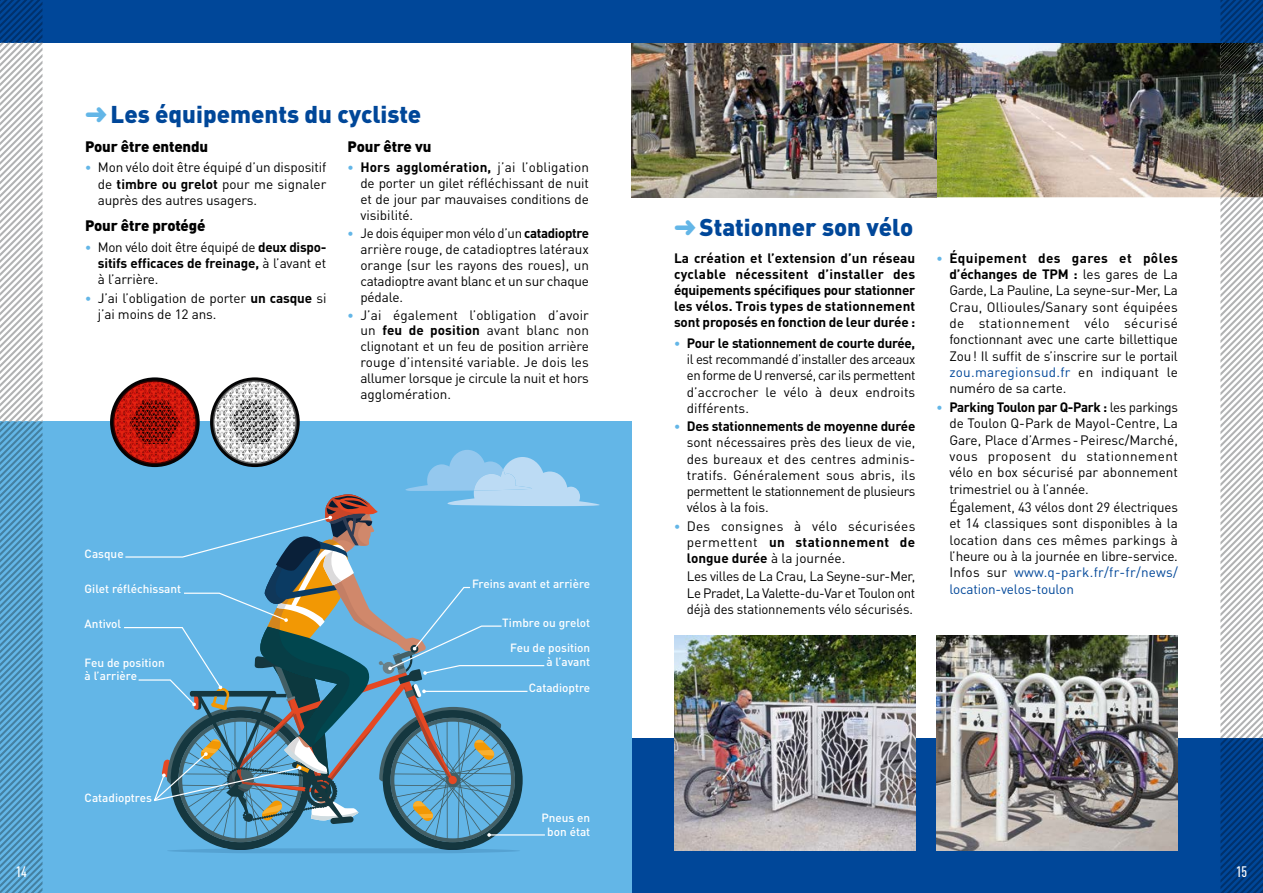
<style>
.page{position:relative;width:1263px;height:893px;background:#fff}
.page>*{position:absolute;margin:0;border:0;box-sizing:border-box;transform-origin:0 0}
.t1{font:900 24px "DIN Pro";color:#004799}
.t2{font:900 15px "DIN Pro";letter-spacing:-.01em;color:#000}
.t3{font:500 condensed 15px "DIN Pro";color:#fff}
.t4{font:13.5px/16.2px "DIN Pro";letter-spacing:-.01em;color:#000;text-align:justify}
.t5{font:700 13.5px/16.2px "DIN Pro";letter-spacing:-.01em;color:#000;text-align:justify}
.t6{font:500 11.85px/14.1px "DIN Pro";color:#fff;text-align:center}
.s1{font-weight:700;font-size:12.75px;color:#63b6e7}
.s2{font-weight:700}
.s3{color:#004799}
</style>
<div class="page">
<div style="left:631px;top:738px;width:632px;height:155px;background:#004799"></div>
<img style="left:674px;top:635px;width:241px;height:215px">
<div style="left:0;top:422px;width:631px;height:471px;background:#63b6e7"></div>
<img style="left:631px;top:43px;width:589px;height:154px">
<img style="left:936px;top:635px;width:242px;height:215px">
<svg style="left:110px;top:377px;width:90px;height:90px"></svg>
<svg style="left:114px;top:382px;width:486px;height:471px"></svg>
<div style="left:0;top:0;width:631px;height:43px;background:#004799"></div>
<div style="left:631px;top:0;width:632px;height:43px;background:#004799"></div>
<svg style="left:0;top:0;width:43px;height:893px"></svg>
<img style="left:1220px;top:56px;width:43px;height:131px">
<svg style="left:1220px;top:0;width:43px;height:55px"></svg>
<img style="left:1226px;top:173px;width:13px;height:14px">
<img style="left:1239px;top:173px;width:24px;height:14px">
<img style="left:1246px;top:180px;width:17px;height:7px">
<img style="left:1220px;top:82px;width:43px;height:91px">
<svg style="left:1220px;top:187px;width:43px;height:706px"></svg>
<h1 class="t1" style="left:111px;top:94px;width:312px">Les équipements du cycliste</h1>
<p class="t2" style="left:85px;top:134px;width:125px">Pour être entendu</p>
<p class="t4" style="left:98px;top:158px;width:230px;text-indent:-13px"><span class="s1">•</span> Mon vélo doit être équipé d’un dispositif de <span class="s2">timbre ou grelot</span> pour me signaler auprès des autres usagers.</p>
<p class="t2" style="left:85px;top:213px;width:122px">Pour être protégé</p>
<p class="t4" style="left:98px;top:238px;width:230px;text-indent:-13px"><span class="s1">•</span> Mon vélo doit être équipé de <span class="s2">deux dispo&shy;sitifs efficaces de freinage,</span> à l’avant et à l’arrière.</p>
<p class="t4" style="left:98px;top:288px;width:230px;text-indent:-13px"><span class="s1">•</span> J’ai l’obligation de porter <span class="s2">un casque</span> si j’ai moins de 12 ans.</p>
<p class="t2" style="left:348px;top:134px;width:85px">Pour être vu</p>
<p class="t4" style="left:360px;top:158px;width:230px;text-indent:-13px"><span class="s1">•</span> <span class="s2">Hors agglomération,</span> j’ai l’obligation de porter un gilet réfléchissant de nuit et de jour par mauvaises conditions de visibilité.</p>
<p class="t4" style="left:360px;top:224px;width:230px;text-indent:-13px"><span class="s1">•</span> Je dois équiper mon vélo d’un <span class="s2">catadioptre </span>arrière rouge, de catadioptres latéraux orange (sur les rayons des roues), un catadioptre avant blanc et un sur chaque pédale.</p>
<p class="t4" style="left:360px;top:305px;width:230px;text-indent:-13px"><span class="s1">•</span> J’ai également l’obligation d’avoir un <span class="s2">feu de position</span> avant blanc non clignotant et un feu de position arrière rouge d’intensité variable. Je dois les allumer lorsque je circule la nuit et hors agglomération.</p>
<p class="t6" style="left:85px;top:545px;width:41px">Casque</p>
<p class="t6" style="left:85px;top:581px;width:98px">Gilet réfléchissant</p>
<p class="t6" style="left:85px;top:615px;width:38px">Antivol</p>
<p class="t6" style="left:472px;top:576px;width:120px">Freins avant et arrière</p>
<p class="t6" style="left:502px;top:614px;width:89px">Timbre ou grelot</p>
<p class="t6" style="left:510px;top:639px;width:82px">Feu de position</p>
<p class="t6" style="left:85px;top:654px;width:82px">Feu de position</p>
<p class="t6" style="left:546px;top:653px;width:45px">à l’avant</p>
<p class="t6" style="left:85px;top:668px;width:54px">à l’arrière</p>
<p class="t6" style="left:85px;top:789px;width:69px">Catadioptres</p>
<p class="t6" style="left:529px;top:679px;width:63px">Catadioptre</p>
<p class="t6" style="left:541px;top:809px;width:50px">Pneus en bon état</p>
<h1 class="t1" style="left:699px;top:206px;width:215px">Stationner son vélo</h1>
<p class="t5" style="left:674px;top:248px;width:243px">La création et l’extension d’un réseau cyclable nécessitent d’installer des équipements spécifiques pour stationner les vélos. Trois types de stationnement sont proposés en fonction de leur durée :</p>
<p class="t4" style="left:687px;top:334px;width:230px;text-indent:-13px"><span class="s1">•</span> <span class="s2">Pour le stationnement de courte durée, </span>il est recommandé d’installer des arceaux en forme de U renversé, car ils permettent d’accrocher le vélo à deux endroits différents.</p>
<p class="t4" style="left:687px;top:417px;width:230px;text-indent:-13px"><span class="s1">•</span> <span class="s2">Des stationnements de moyenne durée </span>sont nécessaires près des lieux de vie, des bureaux et des centres adminis&shy;tratifs. Généralement sous abris, ils permettent le stationnement de plusieurs vélos à la fois.</p>
<p class="t4" style="left:687px;top:516px;width:230px;text-indent:-13px"><span class="s1">•</span> Des consignes à vélo sécurisées permettent <span class="s2">un stationnement de longue durée</span> à la journée.</p>
<p class="t4" style="left:687px;top:567px;width:230px">Les villes de La Crau, La Seyne-sur-Mer, Le Pradet, La Valette-du-Var et Toulon ont déjà des stationnements vélo sécurisés.</p>
<p class="t4" style="left:949px;top:248px;width:230px;text-indent:-13px"><span class="s1">•</span> <span class="s2">Équipement des gares et pôles d’échanges de TPM :</span> les gares de La Garde, La Pauline, La seyne-sur-Mer, La Crau, Ollioules/Sanary sont équipées de stationnement vélo sécurisé fonctionnant avec une carte billettique Zou ! Il suffit de s’inscrire sur le portail <span class="s3">zou.maregionsud.fr</span> en indiquant le numéro de sa carte.</p>
<p class="t4" style="left:949px;top:397px;width:230px;text-indent:-13px"><span class="s1">•</span> <span class="s2">Parking Toulon par Q-Park :</span> les parkings de Toulon Q-Park de Mayol-Centre, La Gare, Place d’Armes - Peiresc/Marché, vous proposent du stationnement vélo en box sécurisé par abonnement trimestriel ou à l’année.</p>
<p class="t4" style="left:949px;top:498px;width:230px">Également, 43 vélos dont 29 électriques et 14 classiques sont disponibles à la location dans ces mêmes parkings à l’heure ou à la journée en libre-service.<br>Infos sur <span class="s3">www.q-park.fr/fr-fr/news/ location-velos-toulon</span></p>
<p class="t3" style="left:16px;top:861px;width:13px">14</p>
<p class="t3" style="left:1236px;top:861px;width:13px">15</p>
</div>
